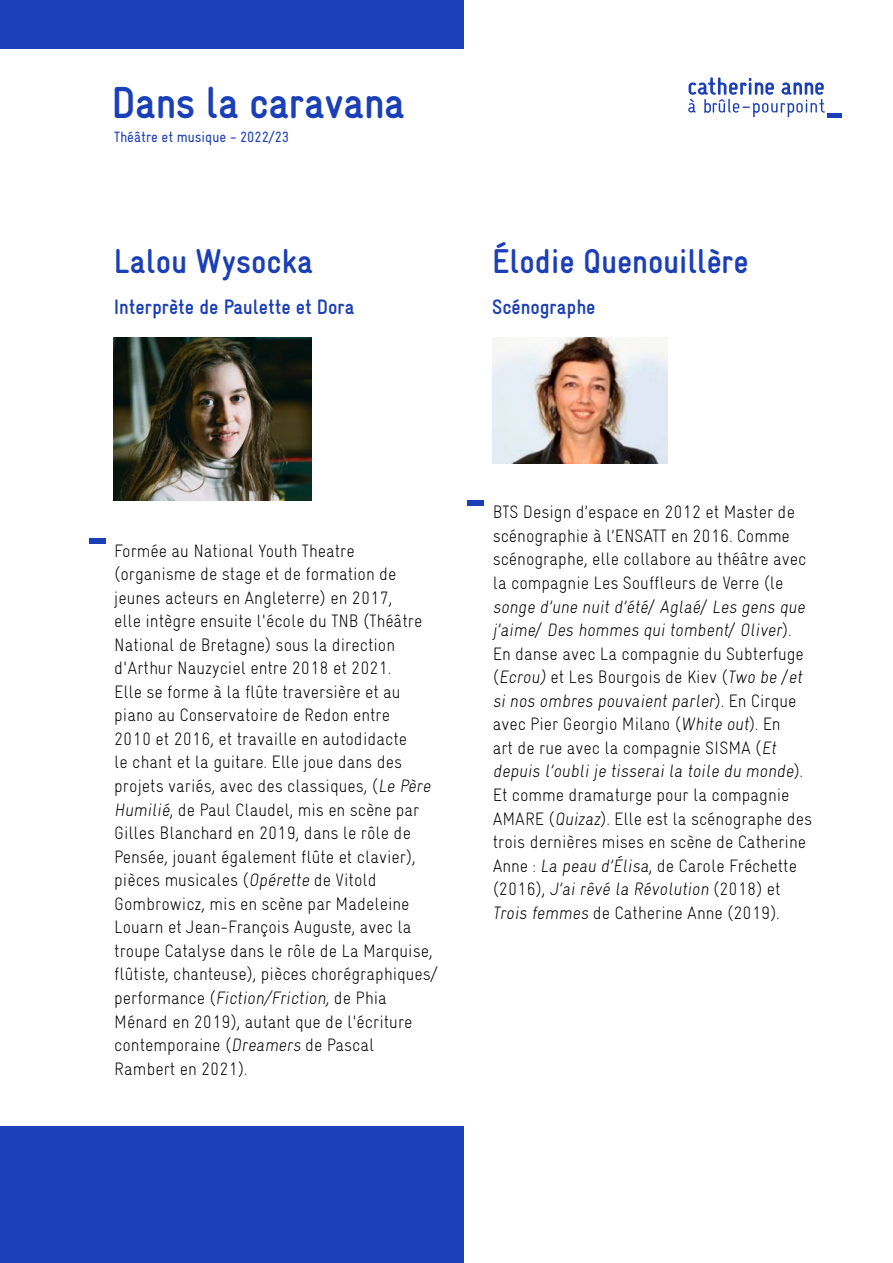
<style>
.page{position:relative;width:893px;height:1263px;background:#fff}
.page>*{position:absolute;margin:0;border:0;box-sizing:border-box;transform-origin:0 0}
.t1{font:700 45px "Gravur Condensed";letter-spacing:-.01em;color:#1b3fb6}
.t2{font:700 34.5px "Gravur Condensed";color:#1b3fb6}
.t3{font:700 21px "Gravur Condensed";color:#1b3fb6}
.t4{font:300 18px/23.5px "Gravur Condensed";color:#000}
.t5{font:15px "Gravur Condensed";color:#1b3fb6}
</style>
<div class="page">
<div style="left:0;top:1127px;width:463px;height:136px;background:#1b3fb6"></div>
<div style="left:0;top:0;width:463px;height:49px;background:#1b3fb6"></div>
<div style="left:89px;top:539px;width:17px;height:5px;background:#1b3fb6"></div>
<div style="left:468px;top:500px;width:16px;height:6px;background:#1b3fb6"></div>
<hr style="left:828px;top:113px;width:14px;height:4px;background:#1b3fb6">
<svg style="left:688px;top:77px;width:137px;height:40px"></svg>
<img style="left:492px;top:337px;width:176px;height:126px">
<img style="left:113px;top:337px;width:198px;height:163px">
<h1 class="t1" style="left:111px;top:77px;width:295px">Dans la caravana</h1>
<p class="t5" style="left:114px;top:129px;width:177px">Théâtre et musique - 2022/23</p>
<h2 class="t2" style="left:114px;top:242px;width:201px">Lalou Wysocka</h2>
<p class="t3" style="left:114px;top:295px;width:242px">Interprète de Paulette et Dora</p>
<h2 class="t2" style="left:492px;top:242px;width:258px">Élodie Quenouillère</h2>
<p class="t3" style="left:492px;top:295px;width:105px">Scénographe</p>
<p class="t4" style="left:114px;top:539px;width:325px">Formée au National Youth Theatre (organisme de stage et de formation de jeunes acteurs en Angleterre) en 2017,<br>elle intègre ensuite l'école du TNB (Théâtre National de Bretagne) sous la direction d'Arthur Nauzyciel entre 2018 et 2021.<br>Elle se forme à la flûte traversière et au piano au Conservatoire de Redon entre<br>2010 et 2016, et travaille en autodidacte<br>le chant et la guitare. Elle joue dans des projets variés, avec des classiques, (Le Père Humilié, de Paul Claudel, mis en scène par Gilles Blanchard en 2019, dans le rôle de Pensée, jouant également flûte et clavier), pièces musicales (Opérette de Vitold Gombrowicz, mis en scène par Madeleine Louarn et Jean-François Auguste, avec la troupe Catalyse dans le rôle de La Marquise, flûtiste, chanteuse), pièces chorégraphiques/ performance (Fiction/Friction, de Phia Ménard en 2019), autant que de l'écriture contemporaine (Dreamers de Pascal Rambert en 2021).</p>
<p class="t4" style="left:493px;top:500px;width:321px">BTS Design d’espace en 2012 et Master de scénographie à l’ENSATT en 2016. Comme scénographe, elle collabore au théâtre avec la compagnie Les Souffleurs de Verre (le songe d’une nuit d’été/ Aglaé/ Les gens que j ’aime/ Des hommes qui tombent/ Oliver) .<br>En danse avec La compagnie du Subterfuge (Ecrou) et Les Bourgois de Kiev (Two be /et si nos ombres pouvaient parler) . E n C i rq u e avec Pier Georgio Milano (White out). En<br>art de rue avec la compagnie SISMA (Et depuis l’oubli je tisserai la toile du monde) .<br>Et comme dramaturge pour la compagnie AMARE (Quizaz). Elle est la scénographe des trois dernières mises en scène de Catherine Anne : La peau d’Élisa, de Carole Fréchette (2 0 1 6), J’ai rêvé la Révolution (2 0 1 8 ) et Trois femmes de Catherine Anne (2019).</p>
</div>
